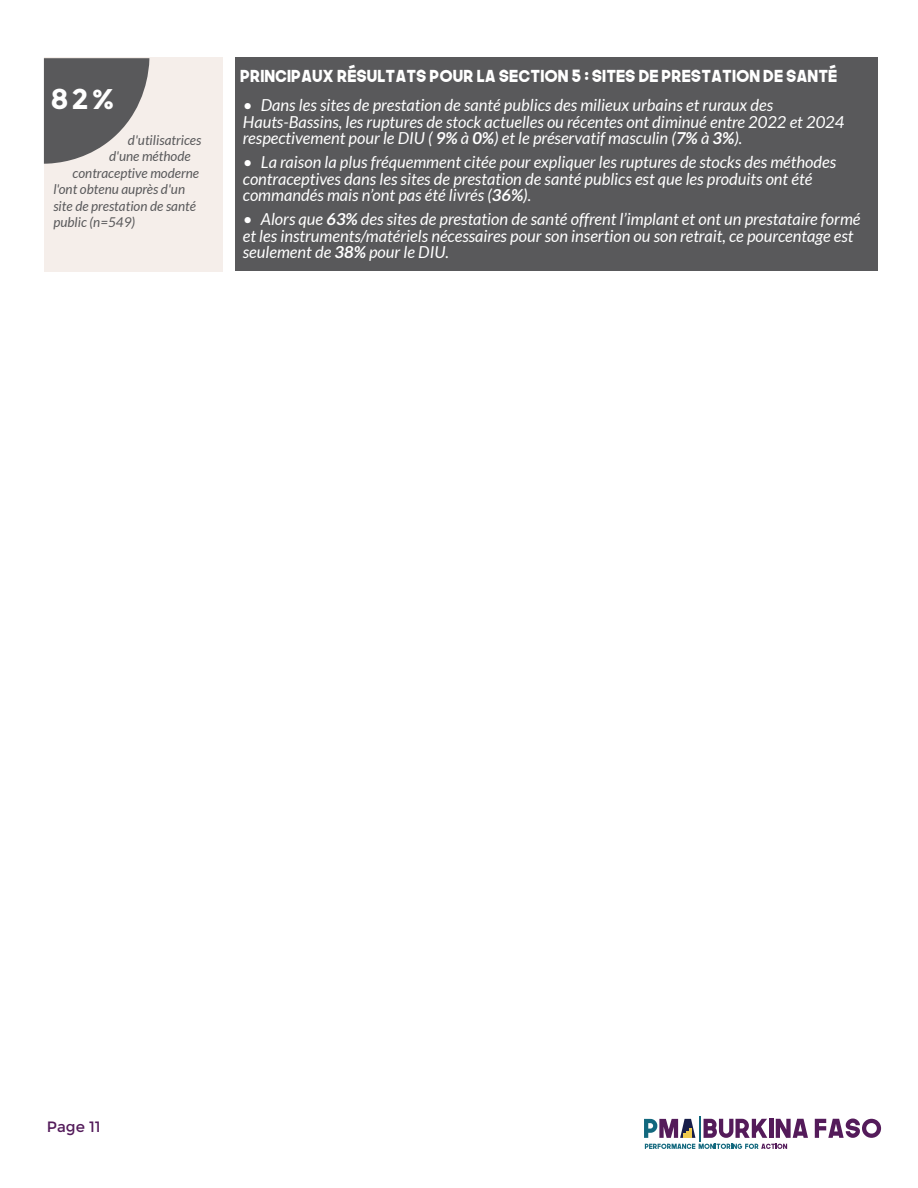
<style>
.page{position:relative;width:918px;height:1188px;background:#fff}
.page>*{position:absolute;margin:0;border:0;box-sizing:border-box;transform-origin:0 0}
.t1{font:700 28.5px "Montserrat";color:#fff}
.t2{font:italic 16.5px/16.5px "Lato";color:#fff}
.t3{font:16.5px "The Next Font";color:#fff}
.t4{font:15px "Montserrat";color:#531b5a}
.t5{font:italic 13.5px "Lato";color:#59595b}
.s1{font-weight:700}
</style>
<div class="page">
<div style="left:236px;top:57px;width:642px;height:214px;background:#59595b"></div>
<div style="left:44px;top:57px;width:178px;height:214px;background:#f5eeea"></div>
<svg style="left:44px;top:58px;width:105px;height:106px"></svg>
<svg style="left:815px;top:1119px;width:66px;height:19px"></svg>
<svg style="left:644px;top:1116px;width:164px;height:33px"></svg>
<h1 class="t1" style="left:50px;top:82px;width:66px">82%</h1>
<p class="t5" style="left:128px;top:132px;width:75px">d'utilisatrices</p>
<p class="t5" style="left:109px;top:149px;width:83px">d'une méthode</p>
<p class="t5" style="left:73px;top:165px;width:128px">contraceptive moderne</p>
<p class="t5" style="left:53px;top:182px;width:133px">l'ont obtenu auprès d'un</p>
<p class="t5" style="left:53px;top:198px;width:144px">site de prestation de santé</p>
<p class="t5" style="left:53px;top:215px;width:83px">public (n=549)</p>
<p class="t3" style="left:240px;top:64px;width:599px">PRINCIPAUX RÉSULTATS POUR LA SECTION 5 : SITES DE PRESTATION DE SANTÉ</p>
<p class="t2" style="left:243px;top:97px;width:603px">• Dans les sites de prestation de santé publics des milieux urbains et ruraux des<br>Hauts-Bassins, les ruptures de stock actuelles ou récentes ont diminué entre 2022 et 2024 respectivement pour le DIU ( <span class="s1">9%</span> à <span class="s1">0%</span>) et le préservatif masculin (<span class="s1">7%</span> à <span class="s1">3%</span>).</p>
<p class="t2" style="left:243px;top:154px;width:595px">• La raison la plus fréquemment citée pour expliquer les ruptures de stocks des méthodes contraceptives dans les sites de prestation de santé publics est que les produits ont été commandés mais n’ont pas été livrés (<span class="s1">36%</span>).</p>
<p class="t2" style="left:243px;top:211px;width:619px">• Alors que <span class="s1">63%</span> des sites de prestation de santé offrent l’implant et ont un prestataire formé et les instruments/matériels nécessaires pour son insertion ou son retrait, ce pourcentage est seulement de <span class="s1">38%</span> pour le DIU.</p>
<p class="t4" style="left:47px;top:1118px;width:55px">Page 11</p>
</div>
